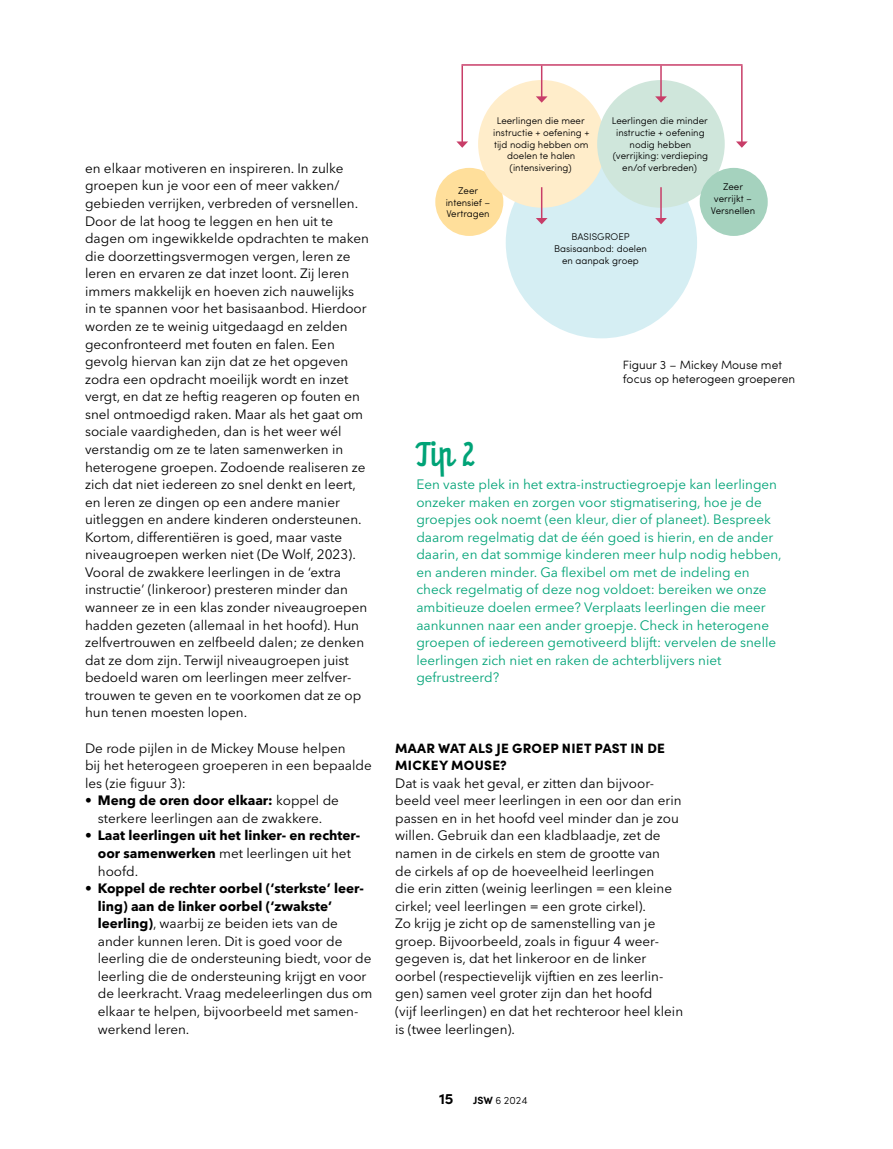
<style>
.page{position:relative;width:893px;height:1149px;background:#fff}
.page>*{position:absolute;margin:0;border:0;box-sizing:border-box;transform-origin:0 0}
.t1{font:30px "Prater Script One";color:#00a377}
.t2{font:700 15px "Sofia Pro";color:#000}
.t3{font:13.5px/17.5px "Avenir Next LT Pro";color:#000}
.t4{font:13.5px/17.5px "Avenir Next LT Pro";color:#00a377}
.t5{font:700 13.5px/17.5px "Avenir Next LT Pro";color:#000}
.t6{font:900 13.5px/17.5px "Sofia Pro";letter-spacing:.02em;color:#000}
.t7{font:300 12px/14.4px "Sofia Pro";color:#000}
.t8{font:300 10.5px "Sofia Pro";color:#000}
.t9{font:300 9.75px/11.7px "Sofia Pro";color:#000;text-align:center}
.s1{font-weight:700}
.s2{font-weight:400}
</style>
<div class="page">
<div style="left:435px;top:168px;width:68px;height:68px;background:#ffdf9b;border-radius:50%"></div>
<div style="left:506px;top:147px;width:191px;height:191px;background:#d5eef3;border-radius:50%"></div>
<div style="left:478px;top:80px;width:128px;height:128px;background:#ffedca;border-radius:50%"></div>
<div style="left:597px;top:80px;width:128px;height:128px;background:#cfe6db;border-radius:50%"></div>
<div style="left:700px;top:168px;width:68px;height:68px;background:#a5d2be;border-radius:50%"></div>
<hr style="left:541px;top:187px;width:1px;height:32px;background:#c83d68">
<svg style="left:536px;top:218px;width:12px;height:6px"></svg>
<hr style="left:541px;top:66px;width:1px;height:31px;background:#c83d68">
<svg style="left:536px;top:96px;width:12px;height:7px"></svg>
<hr style="left:461px;top:66px;width:2px;height:76px;background:#c83d68">
<svg style="left:456px;top:141px;width:12px;height:7px"></svg>
<hr style="left:461px;top:64px;width:281px;height:2px;background:#c83d68">
<hr style="left:660px;top:187px;width:2px;height:32px;background:#c83d68">
<svg style="left:655px;top:218px;width:12px;height:6px"></svg>
<hr style="left:660px;top:66px;width:2px;height:31px;background:#c83d68">
<svg style="left:655px;top:96px;width:12px;height:7px"></svg>
<hr style="left:741px;top:66px;width:2px;height:76px;background:#c83d68">
<svg style="left:736px;top:141px;width:12px;height:7px"></svg>
<p class="t3" style="left:85px;top:159px;width:285px">en elkaar motiveren en inspireren. In zulke groepen kun je voor een of meer vakken/ gebieden verrijken, verbreden of versnellen.<br>Door de lat hoog te leggen en hen uit te dagen om ingewikkelde opdrachten te maken die doorzettingsvermogen vergen, leren ze leren en ervaren ze dat inzet loont. Zij leren immers makkelijk en hoeven zich nauwelijks<br>in te spannen voor het basisaanbod. Hierdoor worden ze te weinig uitgedaagd en zelden geconfronteerd met fouten en falen. Een gevolg hiervan kan zijn dat ze het opgeven zodra een opdracht moeilijk wordt en inzet vergt, en dat ze heftig reageren op fouten en snel ontmoedigd raken. Maar als het gaat om sociale vaardigheden, dan is het weer wél verstandig om ze te laten samenwerken in heterogene groepen. Zodoende realiseren ze zich dat niet iedereen zo snel denkt en leert, en leren ze dingen op een andere manier uitleggen en andere kinderen ondersteunen.<br>Kortom, differentiëren is goed, maar vaste niveaugroepen werken niet (De Wolf, 2023).<br>Vooral de zwakkere leerlingen in de ‘extra instructie’ (linkeroor) presteren minder dan wanneer ze in een klas zonder niveaugroepen hadden gezeten (allemaal in het hoofd). Hun zelfvertrouwen en zelfbeeld dalen; ze denken dat ze dom zijn. Terwijl niveaugroepen juist bedoeld waren om leerlingen meer zelfver&shy;trouwen te geven en te voorkomen dat ze op hun tenen moesten lopen.</p>
<p class="t3" style="left:85px;top:738px;width:288px">De rode pijlen in de Mickey Mouse helpen<br>bij het heterogeen groeperen in een bepaalde les (zie figuur 3):</p>
<p class="t3" style="left:85px;top:791px;width:255px;text-align:center">• <span class="s1">Meng de oren door elkaar:</span> koppel de sterkere leerlingen aan de zwakkere.</p>
<p class="t5" style="left:98px;top:826px;width:264px;text-indent:-13px"><span class="s2">•</span> Laat leerlingen uit het linker- en rechter&shy;oor samenwerken <span class="s2">met leerlingen uit het hoofd.</span></p>
<p class="t3" style="left:98px;top:879px;width:276px;text-indent:-13px">• <span class="s1">Koppel de rechter oorbel (‘sterkste’ leer&shy;ling) aan de linker oorbel (‘zwakste’ leerling)</span>, waarbij ze beiden iets van de ander kunnen leren. Dit is goed voor de leerling die de ondersteuning biedt, voor de leerling die de ondersteuning krijgt en voor de leerkracht. Vraag medeleerlingen dus om elkaar te helpen, bijvoorbeeld met samen&shy;werkend leren.</p>
<p class="t9" style="left:493px;top:114px;width:98px">Leerlingen die meer instructie + oefening + tijd nodig hebben om doelen te halen (intensivering)</p>
<p class="t9" style="left:612px;top:114px;width:98px">Leerlingen die minder instructie + oefening nodig hebben (verrijking: verdieping en/of verbreden)</p>
<p class="t9" style="left:446px;top:184px;width:46px">Zeer intensief –<br>Vertragen</p>
<p class="t9" style="left:554px;top:230px;width:94px">BASISGROEP<br>Basisaanbod: doelen en aanpak groep</p>
<p class="t9" style="left:711px;top:180px;width:46px">Zeer verrijkt –<br>Versnellen</p>
<p class="t7" style="left:623px;top:356px;width:174px">Figuur 3 – Mickey Mouse met focus op heterogeen groeperen</p>
<h1 class="t1" style="left:416px;top:434px;width:60px">Tip 2</h1>
<p class="t4" style="left:416px;top:475px;width:367px">Een vaste plek in het extra-instructiegroepje kan leerlingen onzeker maken en zorgen voor stigmatisering, hoe je de groepjes ook noemt (een kleur, dier of planeet). Bespreek daarom regelmatig dat de één goed is hierin, en de ander daarin, en dat sommige kinderen meer hulp nodig hebben, en anderen minder. Ga flexibel om met de indeling en check regelmatig of deze nog voldoet: bereiken we onze ambitieuze doelen ermee? Verplaats leerlingen die meer aankunnen naar een ander groepje. Check in heterogene groepen of iedereen gemotiveerd blijft: vervelen de snelle leerlingen zich niet en raken de achterblijvers niet gefrustreerd?</p>
<p class="t6" style="left:395px;top:737px;width:271px">MAAR WAT ALS JE GROEP NIET PAST IN DE<br>MICKEY MOUSE?</p>
<p class="t3" style="left:395px;top:774px;width:290px">Dat is vaak het geval, er zitten dan bijvoor&shy;beeld veel meer leerlingen in een oor dan erin passen en in het hoofd veel minder dan je zou willen. Gebruik dan een kladblaadje, zet de namen in de cirkels en stem de grootte van<br>de cirkels af op de hoeveelheid leerlingen<br>die erin zitten (weinig leerlingen = een kleine cirkel; veel leerlingen = een grote cirkel).<br>Zo krijg je zicht op de samenstelling van je groep. Bijvoorbeeld, zoals in figuur 4 weer&shy;gegeven is, dat het linkeroor en de linker oorbel (respectievelijk vijftien en zes leerlin&shy;gen) samen veel groter zijn dan het hoofd<br>(vijf leerlingen) en dat het rechteroor heel klein is (twee leerlingen).</p>
<p class="t2" style="left:439px;top:1086px;width:16px">15</p>
<p class="t8" style="left:473px;top:1092px;width:56px"><span class="s1">JSW</span> 6 2024</p>
</div>
